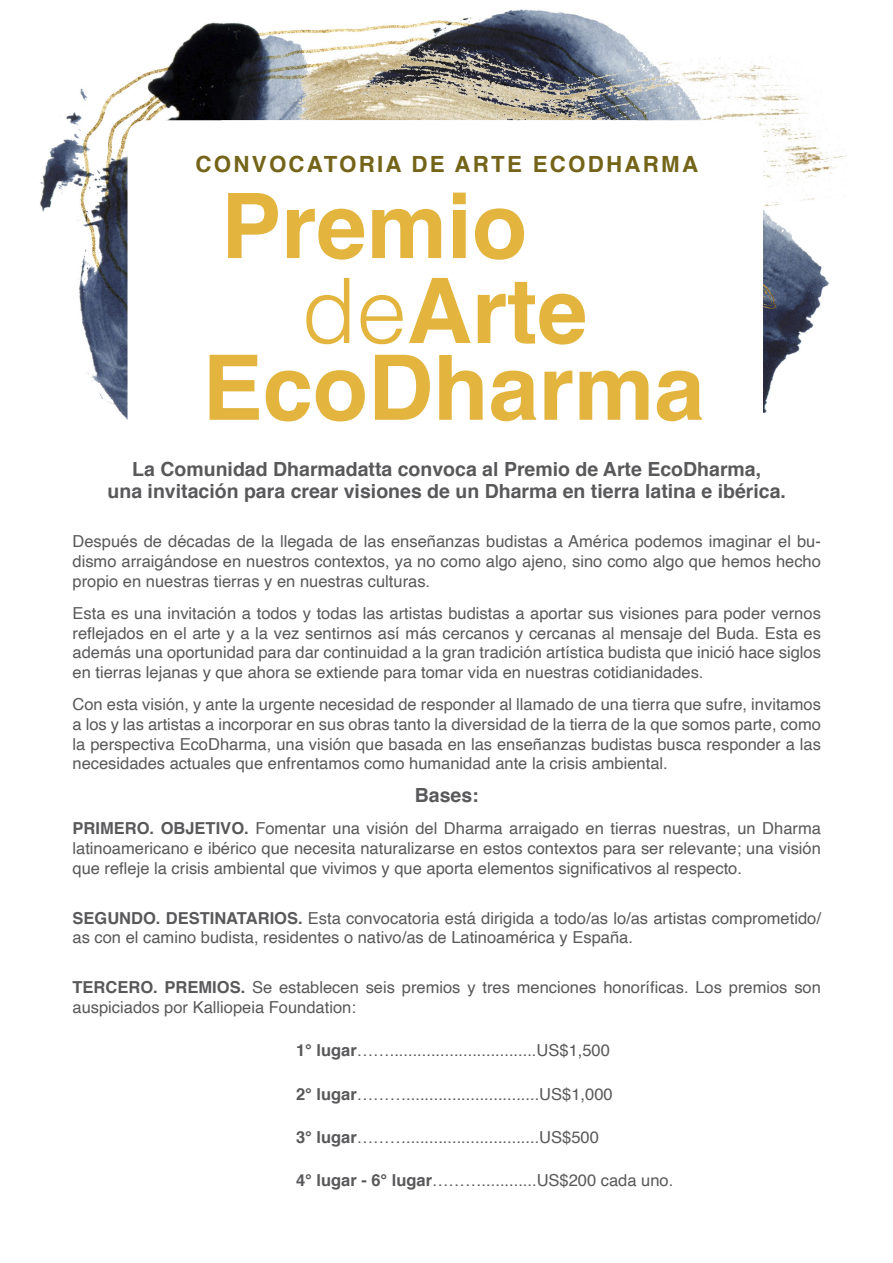
<style>
.page{position:relative;width:893px;height:1263px;background:#fff}
.page>*{position:absolute;margin:0;border:0;box-sizing:border-box;transform-origin:0 0}
.t1{font:700 90.3px "Helvetica";color:#e3b53e}
.t2{font:700 22.35px "Helvetica";letter-spacing:.1em;color:#746419}
.t3{font:700 19.5px/21px "Helvetica";color:#59595b;text-align:center}
.t4{font:16.5px/19.8px "Helvetica";color:#59595b;text-align:justify}
.s1{font-weight:300}
.s2{font-weight:700}
</style>
<div class="page">
<img style="left:40px;top:9px;width:806px;height:411px">
<div style="left:128px;top:120px;width:635px;height:459px;background:#fff;border-radius:18px"></div>
<p class="t2" style="left:196px;top:146px;width:504px">CONVOCATORIA DE ARTE ECODHARMA</p>
<p class="t1" style="left:221px;top:153px;width:308px">Premio</p>
<p class="t1" style="left:301px;top:238px;width:288px"><span class="s1">de</span>Arte</p>
<p class="t1" style="left:202px;top:315px;width:504px">EcoDharma</p>
<p class="t3" style="left:108px;top:459px;width:680px">La Comunidad Dharmadatta convoca al Premio de Arte EcoDharma,<br>una invitación para crear visiones de un Dharma en tierra latina e ibérica.</p>
<p class="t4" style="left:73px;top:532px;width:750px">Después de décadas de la llegada de las enseñanzas budistas a América podemos imaginar el bu&shy;dismo arraigándose en nuestros contextos, ya no como algo ajeno, sino como algo que hemos hecho propio en nuestras tierras y en nuestras culturas.</p>
<p class="t4" style="left:73px;top:603px;width:750px">Esta es una invitación a todos y todas las artistas budistas a aportar sus visiones para poder vernos reflejados en el arte y a la vez sentirnos así más cercanos y cercanas al mensaje del Buda. Esta es además una oportunidad para dar continuidad a la gran tradición artística budista que inició hace siglos en tierras lejanas y que ahora se extiende para tomar vida en nuestras cotidianidades.</p>
<p class="t4" style="left:73px;top:695px;width:750px">Con esta visión, y ante la urgente necesidad de responder al llamado de una tierra que sufre, invitamos a los y las artistas a incorporar en sus obras tanto la diversidad de la tierra de la que somos parte, como la perspectiva EcoDharma, una visión que basada en las enseñanzas budistas busca responder a las necesidades actuales que enfrentamos como humanidad ante la crisis ambiental.</p>
<p class="t3" style="left:415px;top:785px;width:65px">Bases:</p>
<p class="t4" style="left:73px;top:819px;width:750px"><span class="s2">PRIMERO. OBJETIVO.</span> Fomentar una visión del Dharma arraigado en tierras nuestras, un Dharma latinoamericano e ibérico que necesita naturalizarse en estos contextos para ser relevante; una visión que refleje la crisis ambiental que vivimos y que aporta elementos significativos al respecto.</p>
<p class="t4" style="left:73px;top:908px;width:750px"><span class="s2">SEGUNDO. DESTINATARIOS.</span> Esta convocatoria está dirigida a todo/as lo/as artistas comprometido/ as con el camino budista, residentes o nativo/as de Latinoamérica y España.</p>
<p class="t4" style="left:73px;top:978px;width:750px"><span class="s2">TERCERO. PREMIOS.</span> Se establecen seis premios y tres menciones honoríficas. Los premios son auspiciados por Kalliopeia Foundation:</p>
<p class="t4" style="left:296px;top:1041px;width:315px"><span class="s2">1° lugar</span>……................................US$1,500</p>
<p class="t4" style="left:296px;top:1084px;width:318px"><span class="s2">2° lugar</span>……….............................US$1,000</p>
<p class="t4" style="left:296px;top:1128px;width:304px"><span class="s2">3° lugar</span>……….............................US$500</p>
<p class="t4" style="left:296px;top:1171px;width:379px"><span class="s2">4° lugar - 6° lugar</span>………............US$200 cada uno.</p>
</div>
